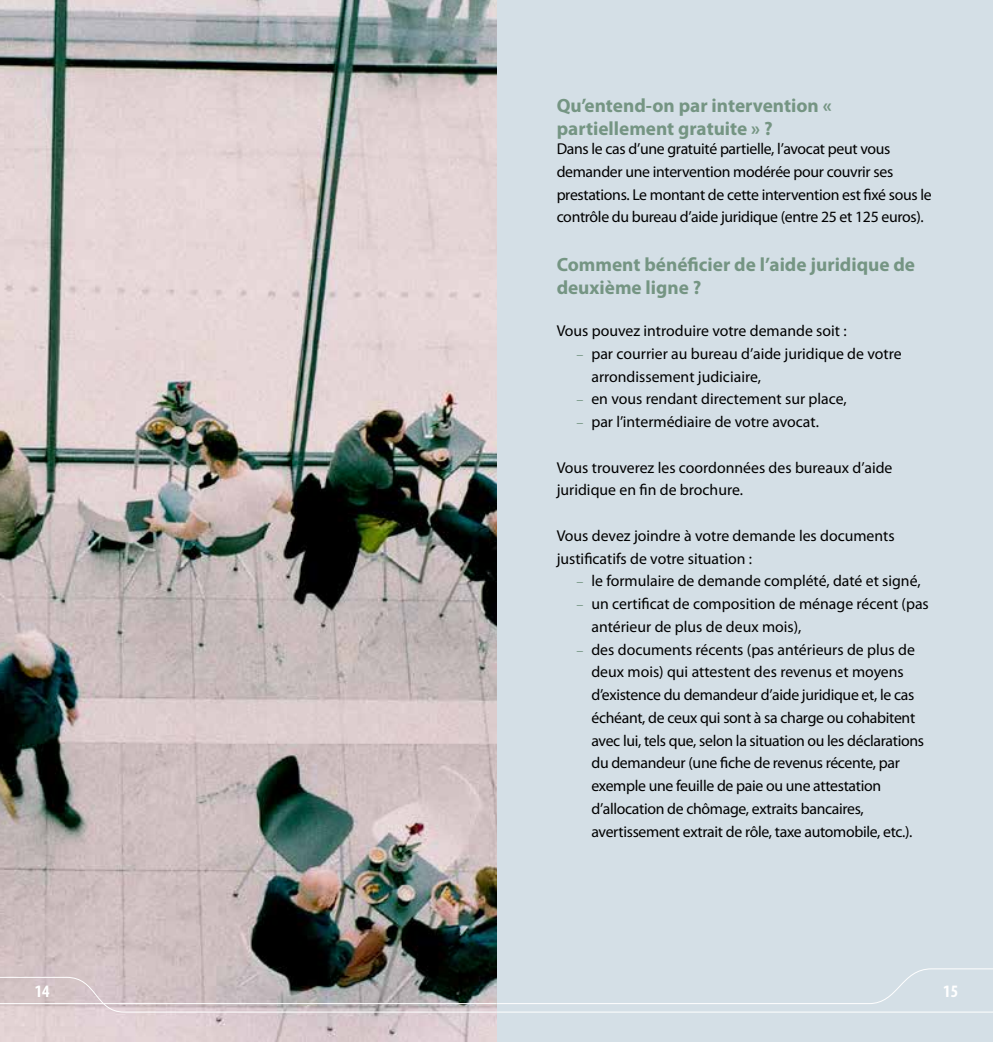
<style>
.page{position:relative;width:993px;height:1042px;background:#fff}
.page>*{position:absolute;margin:0;border:0;box-sizing:border-box;transform-origin:0 0}
.t1{font:700 19.25px/22.8px "Myriad Pro";color:#759583}
.t2{font:700 condensed 17.5px "Myriad Pro";color:#fff}
.t3{font:15.75px/22.8px "Myriad Pro";letter-spacing:-.01em;color:#000}
.s1{font-size:14px;color:#759583}
</style>
<div class="page">
<div style="left:497px;top:0;width:495px;height:1042px;background:#d2dee5"></div>
<img style="left:0;top:0;width:496px;height:1042px">
<svg style="left:0;top:968px;width:992px;height:45px"></svg>
<hr style="left:0;top:1003px;width:496px;height:1px;background:#fff">
<p class="t1" style="left:556px;top:94px;width:276px">Qu’entend-on par intervention « partiellement gratuite » ?</p>
<p class="t3" style="left:556px;top:137px;width:376px">Dans le cas d’une gratuité partielle, l’avocat peut vous demander une intervention modérée pour couvrir ses prestations. Le montant de cette intervention est fixé sous le contrôle du bureau d’aide juridique (entre 25 et 125 euros).</p>
<p class="t1" style="left:556px;top:253px;width:360px">Comment bénéficier de l’aide juridique de deuxième ligne ?</p>
<p class="t3" style="left:556px;top:319px;width:291px">Vous pouvez introduire votre demande soit :</p>
<p class="t3" style="left:591px;top:342px;width:311px;text-indent:-15px"><span class="s1">–</span> par courrier au bureau d’aide juridique de votre arrondissement judiciaire,</p>
<p class="t3" style="left:576px;top:387px;width:272px"><span class="s1">–</span> en vous rendant directement sur place,</p>
<p class="t3" style="left:576px;top:410px;width:244px"><span class="s1">–</span> par l’intermédiaire de votre avocat.</p>
<p class="t3" style="left:556px;top:456px;width:337px">Vous trouverez les coordonnées des bureaux d’aide juridique en fin de brochure.</p>
<p class="t3" style="left:556px;top:524px;width:339px">Vous devez joindre à votre demande les documents justificatifs de votre situation :</p>
<p class="t3" style="left:576px;top:569px;width:345px"><span class="s1">–</span> le formulaire de demande complété, daté et signé,</p>
<p class="t3" style="left:591px;top:592px;width:339px;text-indent:-15px"><span class="s1">–</span> un certificat de composition de ménage récent (pas antérieur de plus de deux mois),</p>
<p class="t3" style="left:591px;top:638px;width:334px;text-indent:-15px"><span class="s1">–</span> des documents récents (pas antérieurs de plus de deux mois) qui attestent des revenus et moyens d’existence du demandeur d’aide juridique et, le cas échéant, de ceux qui sont à sa charge ou cohabitent avec lui, tels que, selon la situation ou les déclarations du demandeur (une fiche de revenus récente, par exemple une feuille de paie ou une attestation d’allocation de chômage, extraits bancaires, avertissement extrait de rôle, taxe automobile, etc.).</p>
<p class="t2" style="left:35px;top:980px;width:16px">14</p>
<p class="t2" style="left:942px;top:980px;width:16px">15</p>
</div>
